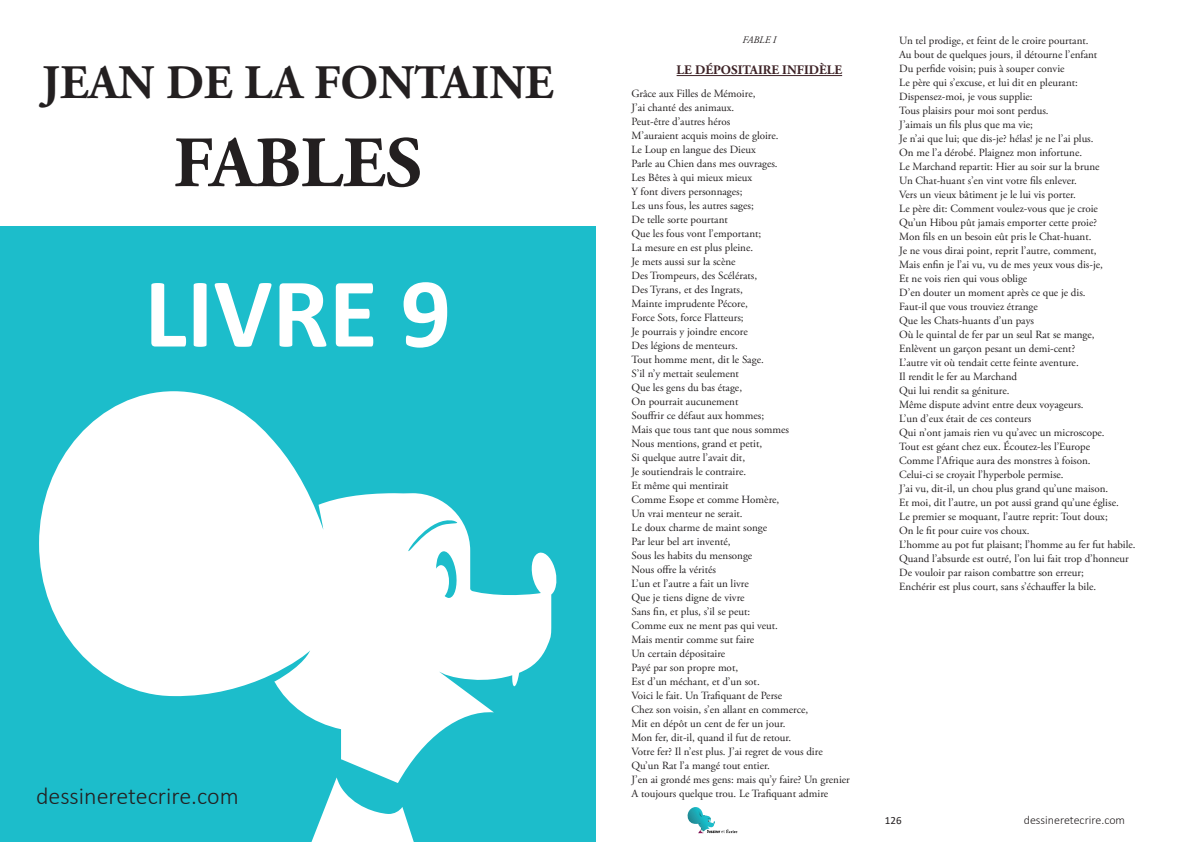
<style>
.page{position:relative;width:1191px;height:842px;background:#fff}
.page>*{position:absolute;margin:0;border:0;box-sizing:border-box;transform-origin:0 0}
.t1{font:700 100px "Calibri";color:#fff}
.t2{font:700 72px "Adobe Garamond Pro";color:#231f20}
.t3{font:700 48px "Adobe Garamond Pro";color:#231f20}
.t4{font:300 24px "Calibri";color:#231f20}
.t5{font:700 13px "Adobe Garamond Pro";color:#3d2226}
.t6{font:300 12px "Calibri";color:#231f20}
.t7{font:11px/14px "Adobe Garamond Pro";color:#231f20}
.t8{font:11px "Calibri";color:#231f20}
.t9{font:italic 10px "Adobe Garamond Pro";color:#231f20}
</style>
<div class="page">
<svg style="left:687px;top:807px;width:50px;height:26px"></svg>
<div style="left:0;top:227px;width:595px;height:615px;background:#1cbdcb"></div>
<svg style="left:311px;top:783px;width:103px;height:59px"></svg>
<svg style="left:39px;top:391px;width:517px;height:392px;fill:#fff"></svg>
<hr style="left:676px;top:75px;width:166px;height:1px;background:#3d2226">
<h3 class="t3" style="left:42px;top:54px;width:513px">JEAN DE LA FONTAINE</h3>
<h2 class="t2" style="left:173px;top:121px;width:250px">FABLES</h2>
<h1 class="t1" style="left:144px;top:243px;width:308px">LIVRE 9</h1>
<h3 class="t4" style="left:36px;top:781px;width:204px">dessineretecrire.com</h3>
<p class="t9" style="left:742px;top:34px;width:35px">FABLE I</p>
<p class="t5" style="left:676px;top:63px;width:167px">LE DÉPOSITAIRE INFIDÈLE</p>
<p class="t7" style="left:631px;top:87px;width:220px">Grâce aux Filles de Mémoire,<br>J’ai chanté des animaux.<br>Peut-être d’autres héros<br>M’auraient acquis moins de gloire.<br>Le Loup en langue des Dieux<br>Parle au Chien dans mes ouvrages.<br>Les Bêtes à qui mieux mieux<br>Y font divers personnages;<br>Les uns fous, les autres sages;<br>De telle sorte pourtant<br>Que les fous vont l’emportant;<br>La mesure en est plus pleine.<br>Je mets aussi sur la scène<br>Des Trompeurs, des Scélérats,<br>Des Tyrans, et des Ingrats,<br>Mainte imprudente Pécore,<br>Force Sots, force Flatteurs;<br>Je pourrais y joindre encore<br>Des légions de menteurs.<br>Tout homme ment, dit le Sage.<br>S’il n’y mettait seulement<br>Que les gens du bas étage,<br>On pourrait aucunement<br>Souffrir ce défaut aux hommes;<br>Mais que tous tant que nous sommes<br>Nous mentions, grand et petit,<br>Si quelque autre l’avait dit,<br>Je soutiendrais le contraire.<br>Et même qui mentirait<br>Comme Esope et comme Homère,<br>Un vrai menteur ne serait.<br>Le doux charme de maint songe<br>Par leur bel art inventé,<br>Sous les habits du mensonge<br>Nous offre la vérités<br>L’un et l’autre a fait un livre<br>Que je tiens digne de vivre<br>Sans fin, et plus, s’il se peut:<br>Comme eux ne ment pas qui veut.<br>Mais mentir comme sut faire<br>Un certain dépositaire<br>Payé par son propre mot,<br>Est d’un méchant, et d’un sot.<br>Voici le fait. Un Trafiquant de Perse<br>Chez son voisin, s’en allant en commerce,<br>Mit en dépôt un cent de fer un jour.<br>Mon fer, dit-il, quand il fut de retour.<br>Votre fer? Il n’est plus. J’ai regret de vous dire<br>Qu’un Rat l’a mangé tout entier.<br>J’en ai grondé mes gens: mais qu’y faire? Un grenier<br>A toujours quelque trou. Le Trafiquant admire</p>
<p class="t7" style="left:899px;top:34px;width:238px">Un tel prodige, et feint de le croire pourtant.<br>Au bout de quelques jours, il détourne l’enfant<br>Du perfide voisin; puis à souper convie<br>Le père qui s’excuse, et lui dit en pleurant:<br>Dispensez-moi, je vous supplie:<br>Tous plaisirs pour moi sont perdus.<br>J’aimais un fils plus que ma vie;<br>Je n’ai que lui; que dis-je? hélas! je ne l’ai plus.<br>On me l’a dérobé. Plaignez mon infortune.<br>Le Marchand repartit: Hier au soir sur la brune<br>Un Chat-huant s’en vint votre fils enlever.<br>Vers un vieux bâtiment je le lui vis porter.<br>Le père dit: Comment voulez-vous que je croie<br>Qu’un Hibou pût jamais emporter cette proie?<br>Mon fils en un besoin eût pris le Chat-huant.<br>Je ne vous dirai point, reprit l’autre, comment,<br>Mais enfin je l’ai vu, vu de mes yeux vous dis-je,<br>Et ne vois rien qui vous oblige<br>D’en douter un moment après ce que je dis.<br>Faut-il que vous trouviez étrange<br>Que les Chats-huants d’un pays<br>Où le quintal de fer par un seul Rat se mange,<br>Enlèvent un garçon pesant un demi-cent?<br>L’autre vit où tendait cette feinte aventure.<br>Il rendit le fer au Marchand<br>Qui lui rendit sa géniture.<br>Même dispute advint entre deux voyageurs.<br>L’un d’eux était de ces conteurs<br>Qui n’ont jamais rien vu qu’avec un microscope.<br>Tout est géant chez eux. Écoutez-les l’Europe<br>Comme l’Afrique aura des monstres à foison.<br>Celui-ci se croyait l’hyperbole permise.<br>J’ai vu, dit-il, un chou plus grand qu’une maison.<br>Et moi, dit l’autre, un pot aussi grand qu’une église.<br>Le premier se moquant, l’autre reprit: Tout doux;<br>On le fit pour cuire vos choux.<br>L’homme au pot fut plaisant; l’homme au fer fut habile.<br>Quand l’absurde est outré, l’on lui fait trop d’honneur De vouloir par raison combattre son erreur;<br>Enchérir est plus court, sans s’échauffer la bile.</p>
<p class="t8" style="left:885px;top:812px;width:18px">126</p>
<p class="t6" style="left:1023px;top:813px;width:103px">dessineretecrire.com</p>
</div>
